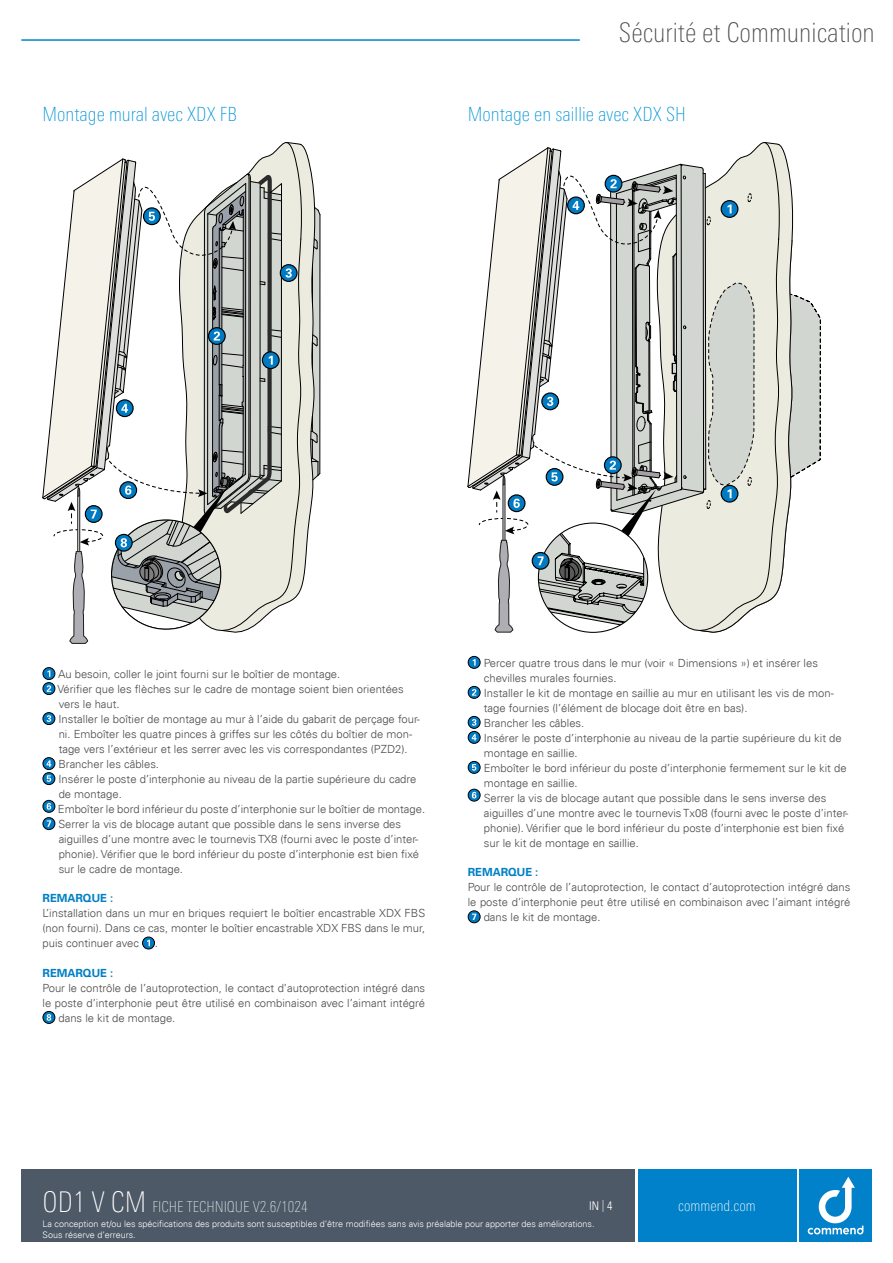
<style>
.page{position:relative;width:893px;height:1263px;background:#fff}
.page>*{position:absolute;margin:0;border:0;box-sizing:border-box;transform-origin:0 0}
.t1{font:100 condensed 27px "Univers Next Pro";color:#4a4a49}
.t2{font:100 condensed 19.5px "Univers Next Pro";color:#0095d6}
.t3{font:100 condensed 15px "Univers Next Pro";color:#e0e4e7}
.t4{font:100 condensed 15px "Univers Next Pro";color:#fff}
.t5{font:12px "Univers Com 47 Light Cond";color:#fff}
.t6{font:300 11.25px/15px "Univers Com 45";color:#4a4a49}
.t7{font:700 11.25px "Univers Com 65";color:#0081c5}
.t8{font:300 9px/10.8px "Univers Com 45";color:#fff}
.s1{font-size:28.5px;color:#fff}
.s2{color:#e0e4e7}
</style>
<div class="page">
<hr style="left:21px;top:39px;width:559px;height:2px;background:#0086ce">
<div style="left:799px;top:1169px;width:73px;height:73px;background:#0081c9"></div>
<div style="left:638px;top:1169px;width:158px;height:73px;background:#0081c9"></div>
<svg style="left:808px;top:1177px;width:55px;height:57px"></svg>
<div style="left:21px;top:1169px;width:614px;height:73px;background:#4d5966"></div>
<svg style="left:43px;top:142px;width:278px;height:502px"></svg>
<svg style="left:468px;top:142px;width:353px;height:490px"></svg>
<svg style="left:468px;top:656px;width:12px;height:12px"></svg>
<div style="left:468px;top:656px;width:13px;height:13px;border:1px solid #000;border-radius:50%"></div>
<svg style="left:473px;top:659px;width:3px;height:6px"></svg>
<svg style="left:468px;top:686px;width:12px;height:12px"></svg>
<div style="left:468px;top:686px;width:13px;height:13px;border:1px solid #000;border-radius:50%"></div>
<svg style="left:472px;top:689px;width:4px;height:7px"></svg>
<svg style="left:468px;top:716px;width:12px;height:12px"></svg>
<div style="left:468px;top:716px;width:13px;height:13px;border:1px solid #000;border-radius:50%"></div>
<svg style="left:472px;top:719px;width:4px;height:7px"></svg>
<svg style="left:468px;top:731px;width:12px;height:12px"></svg>
<div style="left:468px;top:731px;width:13px;height:13px;border:1px solid #000;border-radius:50%"></div>
<svg style="left:472px;top:734px;width:5px;height:6px"></svg>
<svg style="left:468px;top:761px;width:12px;height:12px"></svg>
<div style="left:468px;top:761px;width:13px;height:13px;border:1px solid #000;border-radius:50%"></div>
<svg style="left:472px;top:764px;width:4px;height:7px"></svg>
<svg style="left:468px;top:789px;width:12px;height:12px"></svg>
<div style="left:468px;top:789px;width:13px;height:12px;border:1px solid #000;border-radius:50%"></div>
<svg style="left:472px;top:792px;width:4px;height:6px"></svg>
<svg style="left:43px;top:668px;width:12px;height:11px"></svg>
<div style="left:43px;top:667px;width:12px;height:13px;border:1px solid #000;border-radius:50%"></div>
<svg style="left:47px;top:670px;width:3px;height:7px"></svg>
<svg style="left:43px;top:683px;width:12px;height:11px"></svg>
<div style="left:43px;top:682px;width:12px;height:13px;border:1px solid #000;border-radius:50%"></div>
<svg style="left:47px;top:685px;width:4px;height:7px"></svg>
<svg style="left:43px;top:713px;width:12px;height:11px"></svg>
<div style="left:43px;top:712px;width:12px;height:13px;border:1px solid #000;border-radius:50%"></div>
<svg style="left:47px;top:715px;width:4px;height:7px"></svg>
<svg style="left:43px;top:758px;width:12px;height:11px"></svg>
<div style="left:43px;top:757px;width:12px;height:13px;border:1px solid #000;border-radius:50%"></div>
<svg style="left:47px;top:760px;width:4px;height:7px"></svg>
<svg style="left:43px;top:773px;width:12px;height:11px"></svg>
<div style="left:43px;top:772px;width:12px;height:13px;border:1px solid #000;border-radius:50%"></div>
<svg style="left:47px;top:775px;width:4px;height:7px"></svg>
<svg style="left:43px;top:800px;width:12px;height:12px"></svg>
<div style="left:43px;top:800px;width:12px;height:13px;border:1px solid #000;border-radius:50%"></div>
<svg style="left:47px;top:803px;width:4px;height:7px"></svg>
<svg style="left:43px;top:818px;width:12px;height:11px"></svg>
<div style="left:43px;top:817px;width:12px;height:13px;border:1px solid #000;border-radius:50%"></div>
<svg style="left:47px;top:820px;width:4px;height:7px"></svg>
<div style="left:143px;top:937px;width:11px;height:12px;background:#007bc3;border-radius:50%"></div>
<div style="left:142px;top:937px;width:13px;height:12px;border:1px solid #000;border-radius:50%"></div>
<svg style="left:147px;top:940px;width:3px;height:6px"></svg>
<svg style="left:468px;top:911px;width:12px;height:12px"></svg>
<div style="left:468px;top:910px;width:13px;height:13px;border:1px solid #000;border-radius:50%"></div>
<svg style="left:472px;top:914px;width:4px;height:6px"></svg>
<svg style="left:43px;top:1011px;width:12px;height:12px"></svg>
<div style="left:43px;top:1011px;width:12px;height:13px;border:1px solid #000;border-radius:50%"></div>
<svg style="left:47px;top:1014px;width:4px;height:7px"></svg>
<h1 class="t1" style="left:619px;top:17px;width:257px">Sécurité et Communication</h1>
<h2 class="t2" style="left:43px;top:103px;width:196px">Montage mural avec XDX FB</h2>
<h2 class="t2" style="left:468px;top:103px;width:219px">Montage en saillie avec XDX SH</h2>
<p class="t6" style="left:58px;top:666px;width:369px">Au besoin, coller le joint fourni sur le boîtier de montage.<br>Vérifier que les flèches sur le cadre de montage soient bien orientées vers le haut.<br>Installer le boîtier de montage au mur à l’aide du gabarit de perçage four&shy;ni. Emboîter les quatre pinces à griffes sur les côtés du boîtier de mon&shy;tage vers l’extérieur et les serrer avec les vis correspondantes (PZD2).<br>Brancher les câbles.<br>Insérer le poste d’interphonie au niveau de la partie supérieure du cadre de montage.<br>Emboîter le bord inférieur du poste d’interphonie sur le boîtier de montage.<br>Serrer la vis de blocage autant que possible dans le sens inverse des aiguilles d’une montre avec le tournevis TX8 (fourni avec le poste d’inter&shy;phonie). Vérifier que le bord inférieur du poste d’interphonie est bien fixé sur le cadre de montage.</p>
<p class="t7" style="left:43px;top:891px;width:72px">REMARQUE :</p>
<p class="t6" style="left:43px;top:906px;width:384px;text-align:justify">L’installation dans un mur en briques requiert le boîtier encastrable XDX FBS (non fourni). Dans ce cas, monter le boîtier encastrable XDX FBS dans le mur, puis continuer avec</p>
<p class="t6" style="left:155px;top:936px;width:5px">.</p>
<p class="t7" style="left:43px;top:966px;width:72px">REMARQUE :</p>
<p class="t6" style="left:43px;top:980px;width:384px">Pour le contrôle de l’autoprotection, le contact d’autoprotection intégré dans</p>
<p class="t6" style="left:43px;top:995px;width:384px">le poste d’interphonie peut être utilisé en combinaison avec l’aimant intégré</p>
<p class="t6" style="left:58px;top:1010px;width:118px">dans le kit de montage.</p>
<p class="t6" style="left:484px;top:655px;width:366px">Percer quatre trous dans le mur (voir « Dimensions ») et insérer les chevilles murales fournies.<br>Installer le kit de montage en saillie au mur en utilisant les vis de mon&shy;tage fournies (l’élément de blocage doit être en bas).<br>Brancher les câbles.<br>Insérer le poste d’interphonie au niveau de la partie supérieure du kit de montage en saillie.<br>Emboîter le bord inférieur du poste d’interphonie fermement sur le kit de montage en saillie.<br>Serrer la vis de blocage autant que possible dans le sens inverse des aiguilles d’une montre avec le tournevis Tx08 (fourni avec le poste d’inter&shy;phonie). Vérifier que le bord inférieur du poste d’interphonie est bien fixé sur le kit de montage en saillie.</p>
<p class="t7" style="left:468px;top:865px;width:72px">REMARQUE :</p>
<p class="t6" style="left:468px;top:879px;width:384px">Pour le contrôle de l’autoprotection, le contact d’autoprotection intégré dans</p>
<p class="t6" style="left:468px;top:894px;width:384px">le poste d’interphonie peut être utilisé en combinaison avec l’aimant intégré</p>
<p class="t6" style="left:484px;top:909px;width:118px">dans le kit de montage.</p>
<h3 class="t3" style="left:43px;top:1198px;width:267px"><span class="s1">OD1 V CM</span> FICHE TECHNIQUE V2.6/1024</h3>
<p class="t5" style="left:589px;top:1198px;width:25px">IN <span class="s2">|</span> 4</p>
<p class="t8" style="left:43px;top:1218px;width:554px">La conception et/ou les spécifications des produits sont susceptibles d’être modifiées sans avis préalable pour apporter des améliorations.<br>Sous réserve d’erreurs.</p>
<h3 class="t4" style="left:678px;top:1197px;width:79px">commend.com</h3>
</div>
